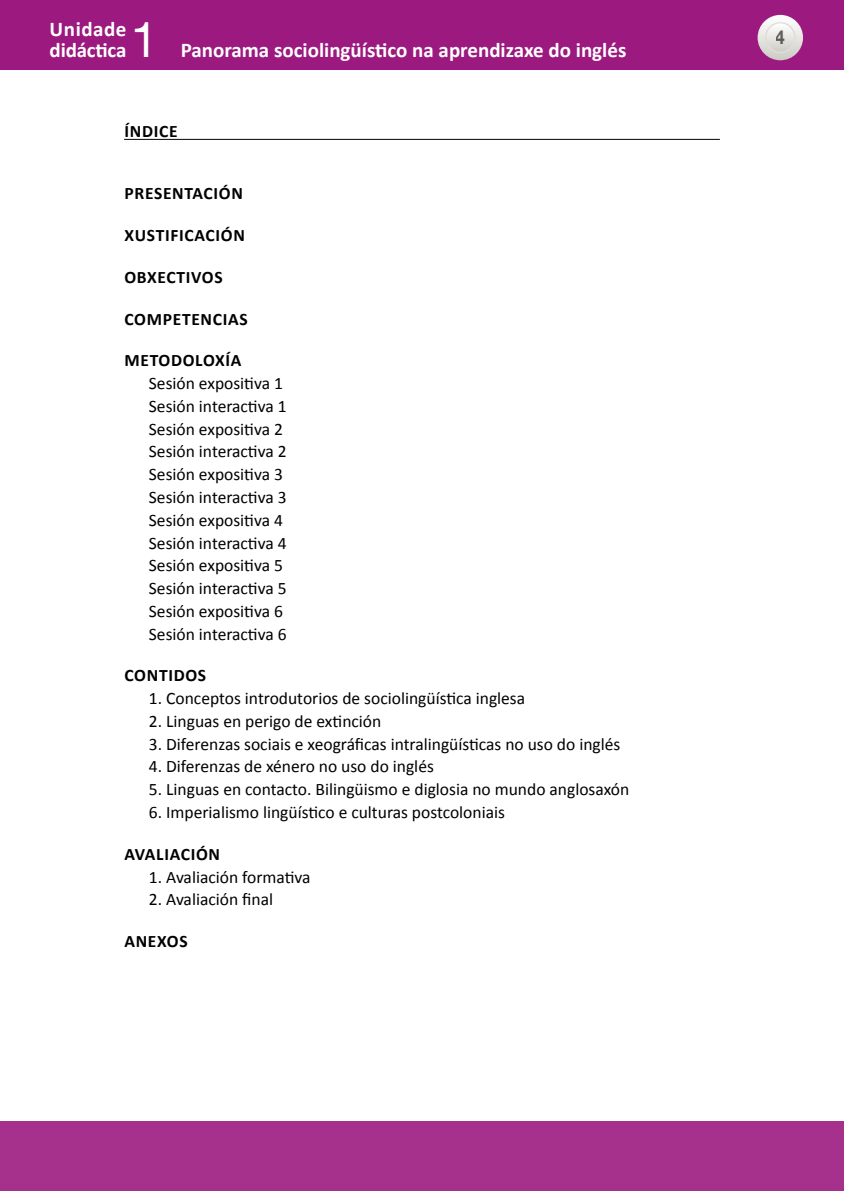
<style>
.page{position:relative;width:844px;height:1191px;background:#fff}
.page>*{position:absolute;margin:0;border:0;box-sizing:border-box;transform-origin:0 0}
.t1{font:49px "Helvetica Neue LT Std";color:#fff}
.t2{font:700 21px/21px "Calibri";color:#fff}
.t3{font:700 19.25px "Helvetica Neue LT Std";color:#000;scale:.9 1}
.t4{font:17.5px "Calibri";color:#000}
._0º_Epigrafe{font:700 17.5px "Calibri";letter-spacing:.04em;color:#000}
</style>
<div class="page">
<div style="left:0;top:0;width:843px;height:69px;background:#9c1a7f"></div>
<svg style="left:757px;top:15px;width:45px;height:45px"></svg>
<svg style="left:765px;top:23px;width:29px;height:29px"></svg>
<div style="left:764px;top:22px;width:31px;height:31px;border:1px solid #dfdeda;border-radius:50%"></div>
<div style="left:0;top:1121px;width:843px;height:70px;background:#a6318c"></div>
<hr style="left:124px;top:139px;width:595px;height:1px;background:#000">
<p class="t2" style="left:50px;top:19px;width:78px">Unidade didáctica</p>
<h1 class="t1" style="left:131px;top:11px;width:29px">1</h1>
<p class="t2" style="left:181px;top:40px;width:447px">Panorama sociolingüístico na aprendizaxe do inglés</p>
<p class="_0º_Epigrafe" style="left:124px;top:120px;width:55px">ÍNDICE</p>
<p class="_0º_Epigrafe" style="left:124px;top:182px;width:120px">PRESENTACIÓN</p>
<p class="_0º_Epigrafe" style="left:124px;top:224px;width:122px">XUSTIFICACIÓN</p>
<p class="_0º_Epigrafe" style="left:124px;top:266px;width:100px">OBXECTIVOS</p>
<p class="_0º_Epigrafe" style="left:124px;top:307px;width:125px">COMPETENCIAS</p>
<p class="_0º_Epigrafe" style="left:124px;top:349px;width:118px">METODOLOXÍA</p>
<p class="t4" style="left:149px;top:372px;width:135px">Sesión expositiva 1</p>
<p class="t4" style="left:149px;top:395px;width:139px">Sesión interactiva 1</p>
<p class="t4" style="left:149px;top:418px;width:135px">Sesión expositiva 2</p>
<p class="t4" style="left:149px;top:440px;width:139px">Sesión interactiva 2</p>
<p class="t4" style="left:149px;top:463px;width:135px">Sesión expositiva 3</p>
<p class="t4" style="left:149px;top:486px;width:139px">Sesión interactiva 3</p>
<p class="t4" style="left:149px;top:509px;width:135px">Sesión expositiva 4</p>
<p class="t4" style="left:149px;top:531px;width:139px">Sesión interactiva 4</p>
<p class="t4" style="left:149px;top:554px;width:135px">Sesión expositiva 5</p>
<p class="t4" style="left:149px;top:577px;width:139px">Sesión interactiva 5</p>
<p class="t4" style="left:149px;top:600px;width:135px">Sesión expositiva 6</p>
<p class="t4" style="left:149px;top:622px;width:139px">Sesión interactiva 6</p>
<p class="_0º_Epigrafe" style="left:124px;top:664px;width:83px">CONTIDOS</p>
<p class="t4" style="left:149px;top:687px;width:377px">1. Conceptos introdutorios de sociolingüística inglesa</p>
<p class="t4" style="left:149px;top:710px;width:234px">2. Linguas en perigo de extinción</p>
<p class="t4" style="left:149px;top:733px;width:473px">3. Diferenzas sociais e xeográficas intralingüísticas no uso do inglés</p>
<p class="t4" style="left:149px;top:755px;width:286px">4. Diferenzas de xénero no uso do inglés</p>
<p class="t4" style="left:149px;top:778px;width:482px">5. Linguas en contacto. Bilingüismo e diglosia no mundo anglosaxón</p>
<p class="t4" style="left:149px;top:801px;width:357px">6. Imperialismo lingüístico e culturas postcoloniais</p>
<p class="_0º_Epigrafe" style="left:124px;top:843px;width:97px">AVALIACIÓN</p>
<p class="t4" style="left:149px;top:865px;width:163px">1. Avaliación formativa</p>
<p class="t4" style="left:149px;top:888px;width:126px">2. Avaliación final</p>
<p class="_0º_Epigrafe" style="left:124px;top:930px;width:65px">ANEXOS</p>
<p class="t3" style="left:775px;top:26px;width:12px">4</p>
</div>
